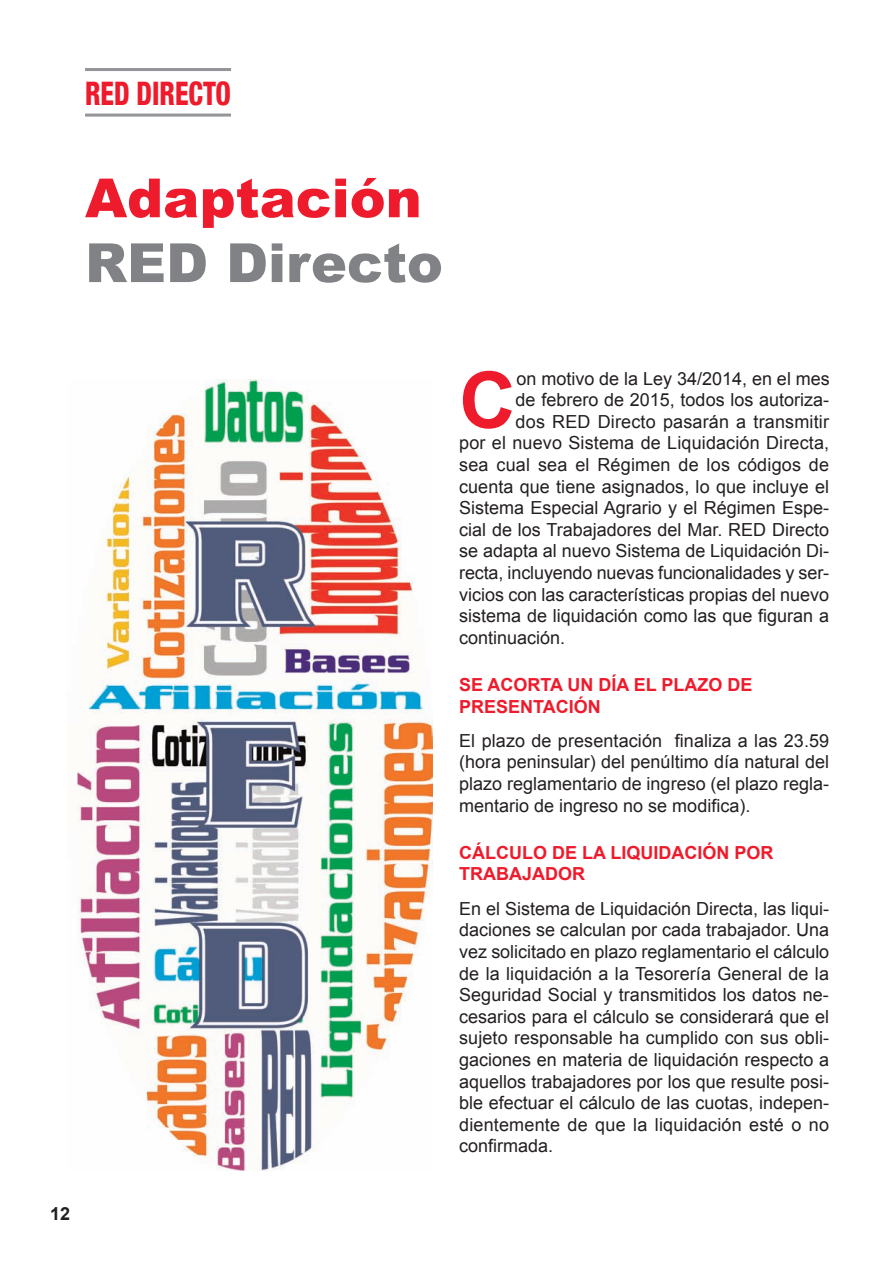
<style>
.page{position:relative;width:893px;height:1263px;background:#fff}
.page>*{position:absolute;margin:0;border:0;box-sizing:border-box;transform-origin:0 0}
.t1{font:700 78.3px "Arial";color:#ee1b2c}
.t2{font:900 54px "Arial";color:#ee1b2c}
.t3{font:900 54px "Arial";color:#808285}
.t4{font:800 condensed 32.4px "Helvetica 87";color:#ee1b2c;scale:.83 1}
.t5{font:18px/21.6px "Arial";color:#231f20;text-align:justify}
.t6{font:700 18px/21.6px "Arial";color:#ee1b2c}
.t7{font:700 18px "Arial";color:#231f20}
</style>
<div class="page">
<hr style="left:85px;top:68px;width:146px;height:3px;background:#939598">
<hr style="left:85px;top:114px;width:146px;height:3px;background:#939598">
<img style="left:77px;top:380px;width:355px;height:790px">
<h3 class="t4" style="left:85px;top:82px;width:177px">RED DIRECTO</h3>
<h2 class="t2" style="left:85px;top:158px;width:338px">Adaptación</h2>
<h2 class="t3" style="left:85px;top:223px;width:359px">RED Directo</h2>
<p class="t7" style="left:50px;top:1204px;width:22px">12</p>
<h1 class="t1" style="left:459px;top:357px;width:58px">C</h1>
<p class="t5" style="left:516px;top:367px;width:315px">on motivo de la Ley 34/2014, en el mes</p>
<p class="t5" style="left:516px;top:389px;width:315px">de febrero de 2015, todos los autoriza-</p>
<p class="t5" style="left:516px;top:411px;width:315px">dos RED Directo pasarán a transmitir</p>
<p class="t5" style="left:459px;top:432px;width:371px">por el nuevo Sistema de Liquidación Directa,</p>
<p class="t5" style="left:459px;top:454px;width:371px">sea cual sea el Régimen de los códigos de</p>
<p class="t5" style="left:459px;top:475px;width:371px">cuenta que tiene asignados, lo que incluye el</p>
<p class="t5" style="left:459px;top:497px;width:371px">Sistema Especial Agrario y el Régimen Espe-</p>
<p class="t5" style="left:459px;top:519px;width:371px">cial de los Trabajadores del Mar. RED Directo</p>
<p class="t5" style="left:459px;top:540px;width:371px">se adapta al nuevo Sistema de Liquidación Di-</p>
<p class="t5" style="left:459px;top:562px;width:372px">recta, incluyendo nuevas funcionalidades y ser-</p>
<p class="t5" style="left:459px;top:583px;width:371px">vicios con las características propias del nuevo</p>
<p class="t5" style="left:459px;top:605px;width:371px">sistema de liquidación como las que figuran a</p>
<p class="t5" style="left:459px;top:627px;width:108px">continuación.</p>
<p class="t6" style="left:459px;top:674px;width:295px">SE ACORTA UN DÍA EL PLAZO DE<br>PRESENTACIÓN</p>
<p class="t5" style="left:459px;top:730px;width:372px">El plazo de presentación finaliza a las 23.59 (hora peninsular) del penúltimo día natural del plazo reglamentario de ingreso (el plazo regla&shy;mentario de ingreso no se modifica).</p>
<p class="t6" style="left:459px;top:842px;width:316px">CÁLCULO DE LA LIQUIDACIÓN POR<br>TRABAJADOR</p>
<p class="t5" style="left:459px;top:898px;width:372px">En el Sistema de Liquidación Directa, las liqui&shy;daciones se calculan por cada trabajador. Una vez solicitado en plazo reglamentario el cálculo de la liquidación a la Tesorería General de la Seguridad Social y transmitidos los datos ne&shy;cesarios para el cálculo se considerará que el sujeto responsable ha cumplido con sus obli&shy;gaciones en materia de liquidación respecto a aquellos trabajadores por los que resulte posi&shy;ble efectuar el cálculo de las cuotas, indepen&shy;dientemente de que la liquidación esté o no confirmada.</p>
</div>
